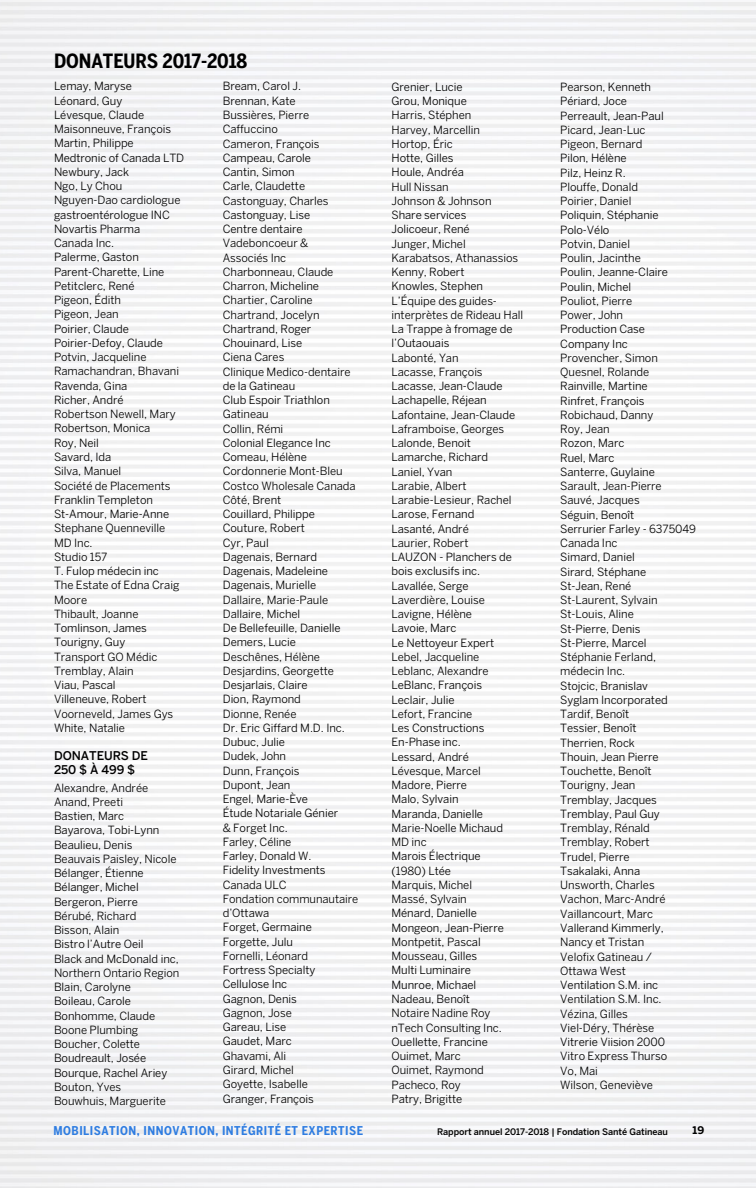
<style>
.page{position:relative;width:756px;height:1188px;background:#fff}
.page>*{position:absolute;margin:0;border:0;box-sizing:border-box;transform-origin:0 0}
.t1{font:700 condensed 19.5px "Benton Sans";letter-spacing:-.005em;color:#000}
.t2{font:700 condensed 12.15px "Benton Sans";letter-spacing:.04em;color:#2f7de1}
.t3{font:500 12px/14.2px "Benton Sans";letter-spacing:-.005em;color:#000}
.t4{font:11.25px/14.2px "Benton Sans";letter-spacing:-.005em;color:#000}
.t5{font:700 10.5px "Benton Sans";color:#000}
.t6{font:500 9px "Benton Sans";letter-spacing:-.005em;color:#000}
</style>
<div class="page">
<h1 class="t1" style="left:54px;top:50px;width:195px">DONATEURS 2017-2018</h1>
<p class="t4" style="left:54px;top:79px;width:132px">Lemay, Maryse<br>Léonard, Guy<br>Lévesque, Claude<br>Maisonneuve, François<br>Martin, Philippe<br>Medtronic of Canada LTD<br>Newbury, Jack<br>Ngo, Ly Chou<br>Nguyen-Dao cardiologue gastroentérologue INC<br>Novartis Pharma<br>Canada Inc.<br>Palerme, Gaston<br>Parent-Charette, Line<br>Petitclerc, René<br>Pigeon, Édith<br>Pigeon, Jean<br>Poirier, Claude<br>Poirier-Defoy, Claude<br>Potvin, Jacqueline<br>Ramachandran, Bhavani<br>Ravenda, Gina<br>Richer, André<br>Robertson Newell, Mary<br>Robertson, Monica<br>Roy, Neil<br>Savard, Ida<br>Silva, Manuel<br>Société de Placements<br>Franklin Templeton<br>St-Amour, Marie-Anne<br>Stephane Quenneville<br>MD Inc.<br>Studio 157<br>T. Fulop médecin inc<br>The Estate of Edna Craig<br>Moore<br>Thibault, Joanne<br>Tomlinson, James<br>Tourigny, Guy<br>Transport GO Médic<br>Tremblay, Alain<br>Viau, Pascal<br>Villeneuve, Robert<br>Voorneveld, James Gys<br>White, Natalie</p>
<p class="t3" style="left:54px;top:749px;width:59px">Donateurs</p>
<p class="t3" style="left:54px;top:749px;width:96px;text-indent:78px">de<br>250 $ à 499 $</p>
<p class="t4" style="left:54px;top:780px;width:127px">Alexandre, Andrée<br>Anand, Preeti<br>Bastien, Marc<br>Bayarova, Tobi-Lynn<br>Beaulieu, Denis<br>Beauvais Paisley, Nicole<br>Bélanger, Étienne<br>Bélanger, Michel<br>Bergeron, Pierre<br>Bérubé, Richard<br>Bisson, Alain<br>Bistro l’Autre Oeil<br>Black and McDonald inc,<br>Northern Ontario Region<br>Blain, Carolyne<br>Boileau, Carole<br>Bonhomme, Claude<br>Boone Plumbing<br>Boucher, Colette<br>Boudreault, Josée<br>Bourque, Rachel Ariey<br>Bouton, Yves<br>Bouwhuis, Marguerite</p>
<p class="t4" style="left:223px;top:79px;width:137px">Bream, Carol J.<br>Brennan, Kate<br>Bussières, Pierre<br>Caffuccino<br>Cameron, François<br>Campeau, Carole<br>Cantin, Simon<br>Carle, Claudette<br>Castonguay, Charles<br>Castonguay, Lise<br>Centre dentaire<br>Vadeboncoeur &amp;<br>Associés Inc<br>Charbonneau, Claude<br>Charron, Micheline<br>Chartier, Caroline<br>Chartrand, Jocelyn<br>Chartrand, Roger<br>Chouinard, Lise<br>Ciena Cares<br>Clinique Medico-dentaire de la Gatineau<br>Club Espoir Triathlon<br>Gatineau<br>Collin, Rémi<br>Colonial Elegance Inc<br>Comeau, Hélène<br>Cordonnerie Mont-Bleu<br>Costco Wholesale Canada<br>Côté, Brent<br>Couillard, Philippe<br>Couture, Robert<br>Cyr, Paul<br>Dagenais, Bernard<br>Dagenais, Madeleine<br>Dagenais, Murielle<br>Dallaire, Marie-Paule<br>Dallaire, Michel<br>De Bellefeuille, Danielle<br>Demers, Lucie<br>Deschênes, Hélène<br>Desjardins, Georgette<br>Desjarlais, Claire<br>Dion, Raymond<br>Dionne, Renée<br>Dr. Eric Giffard M.D. Inc.<br>Dubuc, Julie<br>Dudek, John<br>Dunn, François<br>Dupont, Jean<br>Engel, Marie-Ève<br>Étude Notariale Génier<br>&amp; Forget Inc.<br>Farley, Céline<br>Farley, Donald W.<br>Fidelity Investments<br>Canada ULC<br>Fondation communautaire d’Ottawa<br>Forget, Germaine<br>Forgette, Julu<br>Fornelli, Léonard<br>Fortress Specialty<br>Cellulose Inc<br>Gagnon, Denis<br>Gagnon, Jose<br>Gareau, Lise<br>Gaudet, Marc<br>Ghavami, Ali<br>Girard, Michel<br>Goyette, Isabelle<br>Granger, François</p>
<p class="t4" style="left:392px;top:79px;width:133px">Grenier, Lucie<br>Grou, Monique<br>Harris, Stéphen<br>Harvey, Marcellin<br>Hortop, Éric<br>Hotte, Gilles<br>Houle, Andréa<br>Hull Nissan<br>Johnson &amp; Johnson<br>Share services<br>Jolicoeur, René<br>Junger, Michel<br>Karabatsos, Athanassios<br>Kenny, Robert<br>Knowles, Stephen<br>L’Équipe des guides&shy;interprètes de Rideau Hall<br>La Trappe à fromage de l’Outaouais<br>Labonté, Yan<br>Lacasse, François<br>Lacasse, Jean-Claude<br>Lachapelle, Réjean<br>Lafontaine, Jean-Claude<br>Laframboise, Georges<br>Lalonde, Benoit<br>Lamarche, Richard<br>Laniel, Yvan<br>Larabie, Albert<br>Larabie-Lesieur, Rachel<br>Larose, Fernand<br>Lasanté, André<br>Laurier, Robert<br>LAUZON - Planchers de bois exclusifs inc.<br>Lavallée, Serge<br>Laverdière, Louise<br>Lavigne, Hélène<br>Lavoie, Marc<br>Le Nettoyeur Expert<br>Lebel, Jacqueline<br>Leblanc, Alexandre<br>LeBlanc, François<br>Leclair, Julie<br>Lefort, Francine<br>Les Constructions<br>En-Phase inc.<br>Lessard, André<br>Lévesque, Marcel<br>Madore, Pierre<br>Malo, Sylvain<br>Maranda, Danielle<br>Marie-Noelle Michaud<br>MD inc<br>Marois Électrique<br>(1980) Ltée<br>Marquis, Michel<br>Massé, Sylvain<br>Ménard, Danielle<br>Mongeon, Jean-Pierre<br>Montpetit, Pascal<br>Mousseau, Gilles<br>Multi Luminaire<br>Munroe, Michael<br>Nadeau, Benoît<br>Notaire Nadine Roy nTech Consulting Inc.<br>Ouellette, Francine<br>Ouimet, Marc<br>Ouimet, Raymond<br>Pacheco, Roy<br>Patry, Brigitte</p>
<p class="t4" style="left:560px;top:80px;width:137px">Pearson, Kenneth<br>Périard, Joce<br>Perreault, Jean-Paul<br>Picard, Jean-Luc<br>Pigeon, Bernard<br>Pilon, Hélène<br>Pilz, Heinz R.<br>Plouffe, Donald<br>Poirier, Daniel<br>Poliquin, Stéphanie<br>Polo-Vélo<br>Potvin, Daniel<br>Poulin, Jacinthe<br>Poulin, Jeanne-Claire<br>Poulin, Michel<br>Pouliot, Pierre<br>Power, John<br>Production Case<br>Company Inc<br>Provencher, Simon<br>Quesnel, Rolande<br>Rainville, Martine<br>Rinfret, François<br>Robichaud, Danny<br>Roy, Jean<br>Rozon, Marc<br>Ruel, Marc<br>Santerre, Guylaine<br>Sarault, Jean-Pierre<br>Sauvé, Jacques<br>Séguin, Benoît<br>Serrurier Farley - 6375049<br>Canada Inc<br>Simard, Daniel<br>Sirard, Stéphane<br>St-Jean, René<br>St-Laurent, Sylvain<br>St-Louis, Aline<br>St-Pierre, Denis<br>St-Pierre, Marcel<br>Stéphanie Ferland, médecin Inc.<br>Stojcic, Branislav<br>Syglam Incorporated<br>Tardif, Benoît<br>Tessier, Benoît<br>Therrien, Rock<br>Thouin, Jean Pierre<br>Touchette, Benoît<br>Tourigny, Jean<br>Tremblay, Jacques<br>Tremblay, Paul Guy<br>Tremblay, Rénald<br>Tremblay, Robert<br>Trudel, Pierre<br>Tsakalaki, Anna<br>Unsworth, Charles<br>Vachon, Marc-André<br>Vaillancourt, Marc<br>Vallerand Kimmerly,<br>Nancy et Tristan<br>Velofix Gatineau /<br>Ottawa West<br>Ventilation S.M. inc<br>Ventilation S.M. Inc.<br>Vézina, Gilles<br>Viel-Déry, Thérèse<br>Vitrerie Viision 2000<br>Vitro Express Thurso<br>Vo, Mai<br>Wilson, Geneviève</p>
<p class="t2" style="left:54px;top:1123px;width:311px">MOBILISATION, INNOVATION, INTÉGRITÉ ET EXPERTISE</p>
<p class="t6" style="left:437px;top:1126px;width:233px">Rapport annuel 2017-2018 | Fondation Santé Gatineau</p>
<p class="t5" style="left:693px;top:1124px;width:13px">19</p>
</div>
